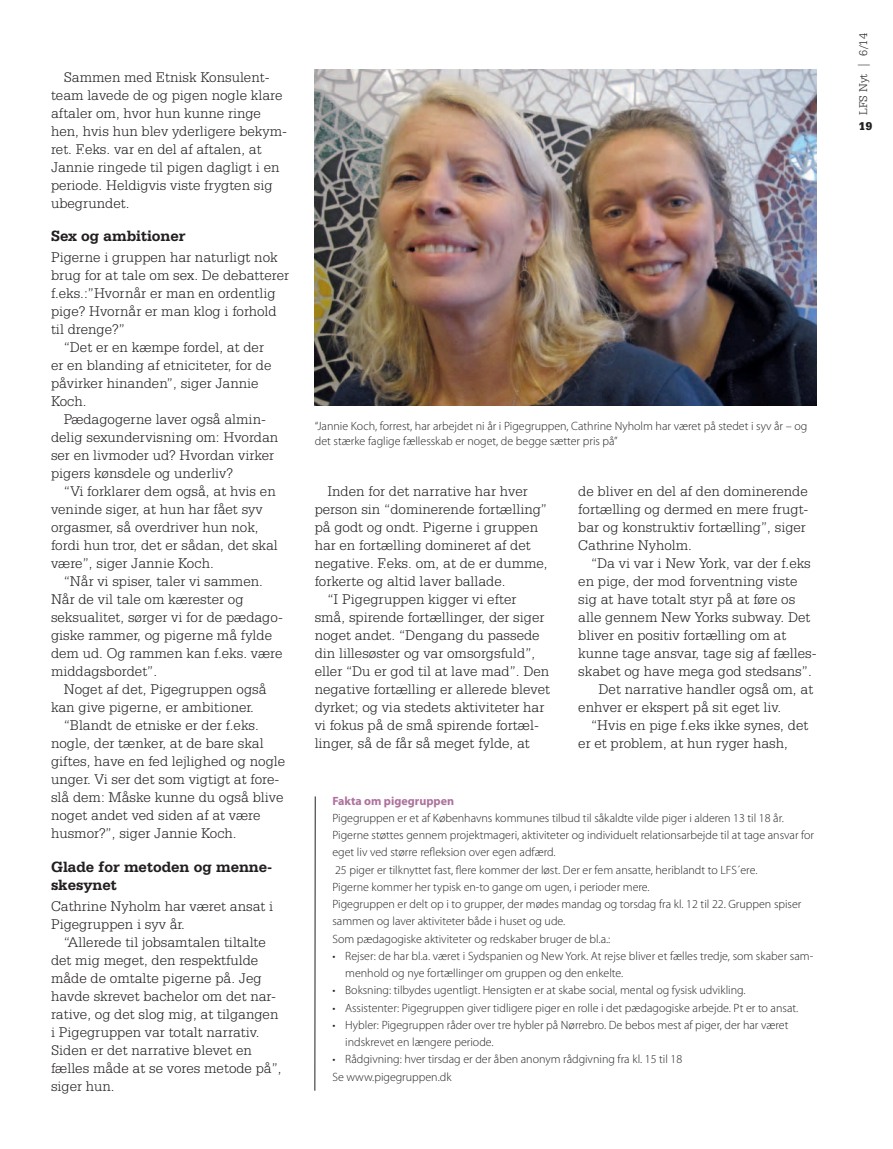
<style>
.page{position:relative;width:893px;height:1149px;background:#fff}
.page>*{position:absolute;margin:0;border:0;box-sizing:border-box;transform-origin:0 0}
.t1{font:700 15.75px/18px "Serifa BT";color:#231f20}
.t2{font:300 15px/18px "Serifa BT";color:#231f20}
.t3{font:300 12px/17.2px "Myriad Pro";color:#231f20}
.t4{font:700 12px "Myriad Pro";color:#ad729d}
.t5{font:300 12px "Serifa BT";color:#231f20}
.t6{font:900 12px "Serifa BT";color:#231f20}
</style>
<div class="page">
<hr style="left:314px;top:796px;width:2px;height:294px;background:#231f20">
<img style="left:315px;top:69px;width:501px;height:337px">
<p class="t2" style="left:51px;top:68px;width:237px;text-indent:13px">Sammen med Etnisk Konsulent&shy;team lavede de og pigen nogle klare aftaler om, hvor hun kunne ringe hen, hvis hun blev yderligere bekym&shy;ret. F.eks. var en del af aftalen, at<br>Jannie ringede til pigen dagligt i en periode. Heldigvis viste frygten sig ubegrundet.</p>
<p class="t1" style="left:51px;top:226px;width:136px">Sex og ambitioner</p>
<p class="t2" style="left:51px;top:248px;width:228px">Pigerne i gruppen har naturligt nok</p>
<p class="t2" style="left:51px;top:266px;width:240px">brug for at tale om sex. De debatterer</p>
<p class="t2" style="left:51px;top:284px;width:226px">f.eks.:”Hvornår er man en ordentlig</p>
<p class="t2" style="left:51px;top:302px;width:227px">pige? Hvornår er man klog i forhold</p>
<p class="t2" style="left:51px;top:320px;width:75px">til drenge?”</p>
<p class="t2" style="left:64px;top:338px;width:202px">“Det er en kæmpe fordel, at der</p>
<p class="t2" style="left:51px;top:356px;width:222px">er en blanding af etniciteter, for de</p>
<p class="t2" style="left:51px;top:374px;width:209px">påvirker hinanden”, siger Jannie</p>
<p class="t2" style="left:51px;top:392px;width:37px">Koch.</p>
<p class="t2" style="left:64px;top:410px;width:204px">Pædagogerne laver også almin-</p>
<p class="t2" style="left:51px;top:428px;width:229px">delig sexundervisning om: Hvordan</p>
<p class="t2" style="left:51px;top:446px;width:225px">ser en livmoder ud? Hvordan virker</p>
<p class="t2" style="left:51px;top:464px;width:184px">pigers kønsdele og underliv?</p>
<p class="t2" style="left:64px;top:482px;width:214px">“Vi forklarer dem også, at hvis en</p>
<p class="t2" style="left:51px;top:500px;width:213px">veninde siger, at hun har fået syv</p>
<p class="t2" style="left:51px;top:518px;width:209px">orgasmer, så overdriver hun nok,</p>
<p class="t2" style="left:51px;top:536px;width:228px">fordi hun tror, det er sådan, det skal</p>
<p class="t2" style="left:51px;top:554px;width:164px">være”, siger Jannie Koch.</p>
<p class="t2" style="left:64px;top:572px;width:201px">“Når vi spiser, taler vi sammen.</p>
<p class="t2" style="left:51px;top:590px;width:194px">Når de vil tale om kærester og</p>
<p class="t2" style="left:51px;top:608px;width:234px">seksualitet, sørger vi for de pædago-</p>
<p class="t2" style="left:51px;top:626px;width:223px">giske rammer, og pigerne må fylde</p>
<p class="t2" style="left:51px;top:644px;width:233px">dem ud. Og rammen kan f.eks. være</p>
<p class="t2" style="left:51px;top:662px;width:108px">middagsbordet”.</p>
<p class="t2" style="left:64px;top:680px;width:204px">Noget af det, Pigegruppen også</p>
<p class="t2" style="left:51px;top:698px;width:204px">kan give pigerne, er ambitioner.</p>
<p class="t2" style="left:64px;top:716px;width:197px">“Blandt de etniske er der f.eks.</p>
<p class="t2" style="left:51px;top:734px;width:214px">nogle, der tænker, at de bare skal</p>
<p class="t2" style="left:51px;top:752px;width:236px">giftes, have en fed lejlighed og nogle</p>
<p class="t2" style="left:51px;top:770px;width:230px">unger. Vi ser det som vigtigt at fore-</p>
<p class="t2" style="left:51px;top:788px;width:234px">slå dem: Måske kunne du også blive</p>
<p class="t2" style="left:51px;top:806px;width:211px">noget andet ved siden af at være</p>
<p class="t2" style="left:51px;top:824px;width:187px">husmor?”, siger Jannie Koch.</p>
<p class="t1" style="left:51px;top:856px;width:223px">Glade for metoden og menne&shy;skesynet</p>
<p class="t2" style="left:51px;top:896px;width:224px">Cathrine Nyholm har været ansat i<br>Pigegruppen i syv år.</p>
<p class="t2" style="left:51px;top:932px;width:232px;text-indent:13px">“Allerede til jobsamtalen tiltalte det mig meget, den respektfulde måde de omtalte pigerne på. Jeg havde skrevet bachelor om det nar&shy;rative, og det slog mig, at tilgangen i Pigegruppen var totalt narrativ.<br>Siden er det narrative blevet en fælles måde at se vores metode på”, siger hun.</p>
<p class="t3" style="left:315px;top:419px;width:494px;line-height:14.2px">“Jannie Koch, forrest, har arbejdet ni år i Pigegruppen, Cathrine Nyholm har været på stedet i syv år – og det stærke faglige fællesskab er noget, de begge sætter pris på”</p>
<p class="t2" style="left:327px;top:482px;width:202px">Inden for det narrative har hver</p>
<p class="t2" style="left:315px;top:500px;width:234px">person sin “dominerende fortælling”</p>
<p class="t2" style="left:315px;top:518px;width:225px">på godt og ondt. Pigerne i gruppen</p>
<p class="t2" style="left:315px;top:536px;width:218px">har en fortælling domineret af det</p>
<p class="t2" style="left:315px;top:554px;width:235px">negative. F.eks. om, at de er dumme,</p>
<p class="t2" style="left:315px;top:572px;width:192px">forkerte og altid laver ballade.</p>
<p class="t2" style="left:327px;top:590px;width:191px">“I Pigegruppen kigger vi efter</p>
<p class="t2" style="left:315px;top:608px;width:231px">små, spirende fortællinger, der siger</p>
<p class="t2" style="left:315px;top:626px;width:227px">noget andet. “Dengang du passede</p>
<p class="t2" style="left:315px;top:644px;width:222px">din lillesøster og var omsorgsfuld”,</p>
<p class="t2" style="left:315px;top:662px;width:236px">eller “Du er god til at lave mad”. Den</p>
<p class="t2" style="left:315px;top:680px;width:237px">negative fortælling er allerede blevet</p>
<p class="t2" style="left:315px;top:698px;width:231px">dyrket; og via stedets aktiviteter har</p>
<p class="t2" style="left:315px;top:716px;width:226px">vi fokus på de små spirende fortæl-</p>
<p class="t2" style="left:315px;top:734px;width:217px">linger, så de får så meget fylde, at</p>
<p class="t2" style="left:578px;top:482px;width:232px">de bliver en del af den dominerende fortælling og dermed en mere frugt&shy;bar og konstruktiv fortælling”, siger<br>Cathrine Nyholm.</p>
<p class="t2" style="left:591px;top:554px;width:221px">“Da vi var i New York, var der f.eks</p>
<p class="t2" style="left:578px;top:572px;width:221px">en pige, der mod forventning viste</p>
<p class="t2" style="left:578px;top:590px;width:218px">sig at have totalt styr på at føre os</p>
<p class="t2" style="left:578px;top:608px;width:234px">alle gennem New Yorks subway. Det</p>
<p class="t2" style="left:578px;top:626px;width:209px">bliver en positiv fortælling om at</p>
<p class="t2" style="left:578px;top:644px;width:240px">kunne tage ansvar, tage sig af fælles-</p>
<p class="t2" style="left:578px;top:662px;width:235px">skabet og have mega god stedsans”.</p>
<p class="t2" style="left:599px;top:680px;width:216px">Det narrative handler også om, at</p>
<p class="t2" style="left:578px;top:698px;width:205px">enhver er ekspert på sit eget liv.</p>
<p class="t2" style="left:591px;top:716px;width:219px">“Hvis en pige f.eks ikke synes, det</p>
<p class="t2" style="left:578px;top:734px;width:211px">er et problem, at hun ryger hash,</p>
<p class="t4" style="left:332px;top:792px;width:123px">Fakta om pigegruppen</p>
<p class="t3" style="left:332px;top:808px;width:483px">Pigegruppen er et af Københavns kommunes tilbud til såkaldte vilde piger i alderen 13 til 18 år.<br>Pigerne støttes gennem projektmageri, aktiviteter og individuelt relationsarbejde til at tage ansvar for eget liv ved større refleksion over egen adfærd.<br>25 piger er tilknyttet fast, flere kommer der løst. Der er fem ansatte, heriblandt to LFS´ere.<br>Pigerne kommer her typisk en-to gange om ugen, i perioder mere.<br>Pigegruppen er delt op i to grupper, der mødes mandag og torsdag fra kl. 12 til 22. Gruppen spiser sammen og laver aktiviteter både i huset og ude.<br>Som pædagogiske aktiviteter og redskaber bruger de bl.a.:</p>
<p class="t3" style="left:345px;top:946px;width:469px;text-indent:-13px">• Rejser: de har bl.a. været i Sydspanien og New York. At rejse bliver et fælles tredje, som skaber sam&shy;menhold og nye fortællinger om gruppen og den enkelte.</p>
<p class="t3" style="left:332px;top:981px;width:415px">• Boksning: tilbydes ugentligt. Hensigten er at skabe social, mental og fysisk udvikling.</p>
<p class="t3" style="left:332px;top:998px;width:467px">• Assistenter: Pigegruppen giver tidligere piger en rolle i det pædagogiske arbejde. Pt er to ansat.</p>
<p class="t3" style="left:345px;top:1015px;width:445px;text-indent:-13px">• Hybler: Pigegruppen råder over tre hybler på Nørrebro. De bebos mest af piger, der har været indskrevet en længere periode.</p>
<p class="t3" style="left:332px;top:1050px;width:351px">• Rådgivning: hver tirsdag er der åben anonym rådgivning fra kl. 15 til 18<br>Se www.pigegruppen.dk</p>
<p class="t5" style="left:856px;top:115px;width:83px;rotate:-90deg">LFS Nyt | 6/14</p>
<p class="t6" style="left:858px;top:118px;width:16px">19</p>
</div>
